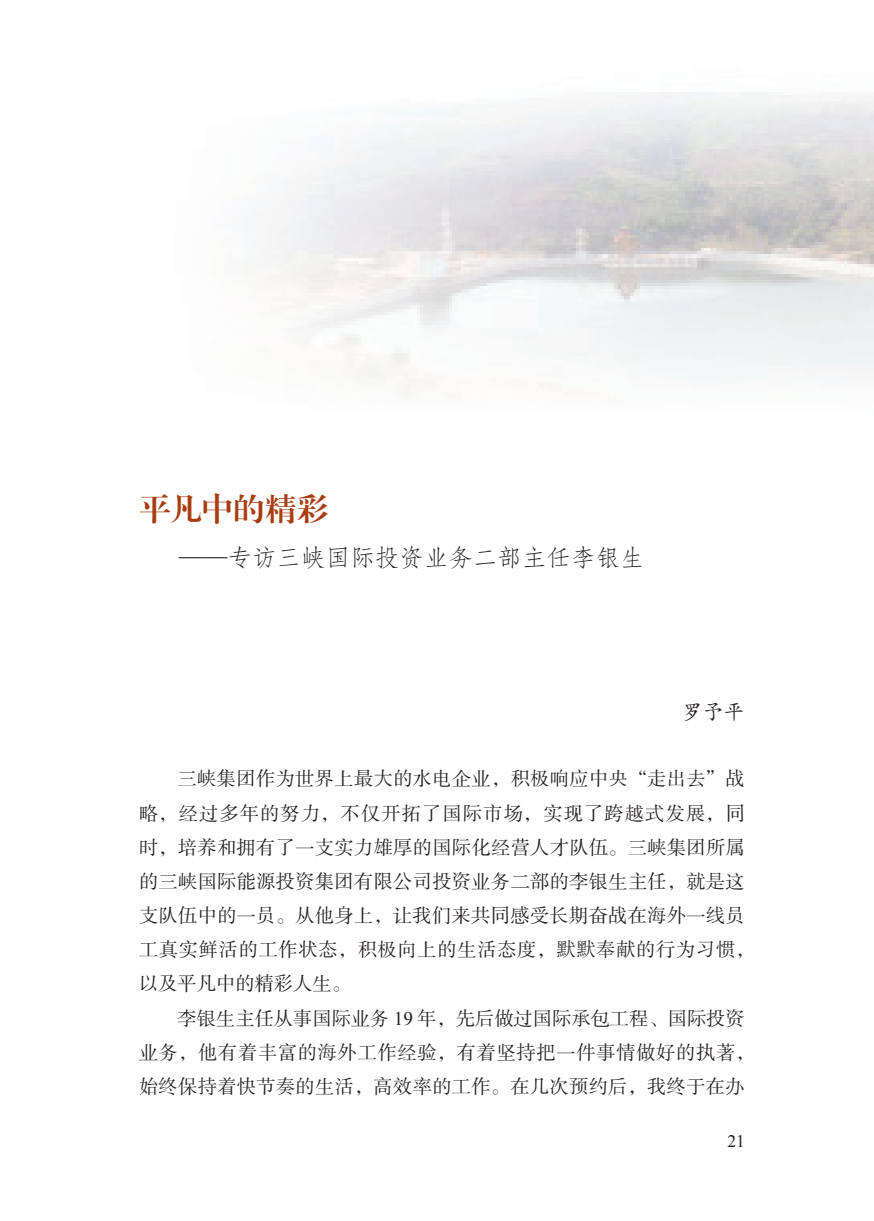
<style>
.page{position:relative;width:874px;height:1221px;background:#fff}
.page>*{position:absolute;margin:0;border:0;box-sizing:border-box;transform-origin:0 0}
.t1{font:31.5px "FZXBSK GBK1 0";color:#a93d10}
.t2{font:24.5px "FZFSK GBK1 0";color:#231f20}
.t3{font:21px "FZKTK GBK1 0";color:#231f20}
.t4{font:19.25px/34.1px "FZSSK GBK1 0";letter-spacing:.015em;color:#231f20}
.t5{font:17.5px "Times New Roman";color:#231f20}
.s1{font-family:"Times New Roman"}
</style>
<div class="page">
<h1 class="t1" style="left:139px;top:492px;width:190px">平凡中的精彩</h1>
<p class="t2" style="left:179px;top:544px;width:467px">——专访三峡国际投资业务二部主任李银生</p>
<p class="t3" style="left:681px;top:700px;width:64px">罗予平</p>
<p class="t4" style="left:139px;top:762px;width:616px;text-indent:38px">三峡集团作为世界上最大的水电企业，积极响应中央“走出去”战略，经过多年的努力，不仅开拓了国际市场，实现了跨越式发展，同时，培养和拥有了一支实力雄厚的国际化经营人才队伍。三峡集团所属的三峡国际能源投资集团有限公司投资业务二部的李银生主任，就是这支队伍中的一员。从他身上，让我们来共同感受长期奋战在海外一线员工真实鲜活的工作状态，积极向上的生活态度，默默奉献的行为习惯，以及平凡中的精彩人生。</p>
<p class="t4" style="left:139px;top:1001px;width:616px;text-indent:39px">李银生主任从事国际业务 <span class="s1">19</span> 年，先后做过国际承包工程、国际投资业务，他有着丰富的海外工作经验，有着坚持把一件事情做好的执著，始终保持着快节奏的生活，高效率的工作。在几次预约后，我终于在办</p>
<p class="t5" style="left:727px;top:1129px;width:19px">21</p>
</div>
